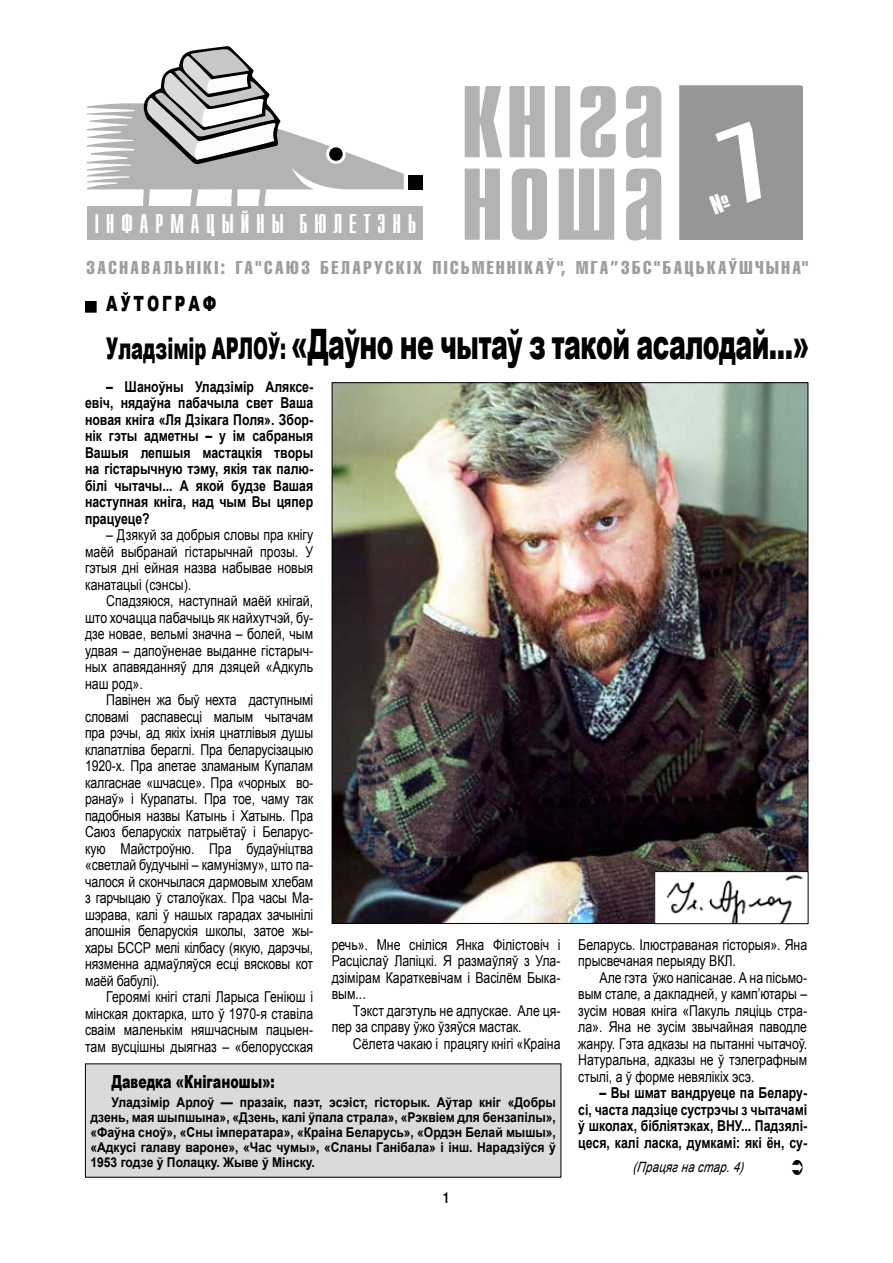
<style>
.page{position:relative;width:893px;height:1263px;background:#fff}
.page>*{position:absolute;margin:0;border:0;box-sizing:border-box;transform-origin:0 0}
.t1{font:900 42px "Arial";letter-spacing:-.02em;color:#000;scale:.6 1}
.t2{font:27px "Compact C";letter-spacing:.24em;color:#fff}
.t3{font:900 21px "Arial";letter-spacing:.2em;color:#000;scale:.7 1}
.t4{font:18.3px "Helios Compressed";letter-spacing:.14em;color:#9c9e9f}
.t5{font:900 18px "Arial";color:#000;scale:.7 1}
.t6{font:15px/16.5px "Arial";color:#000;text-align:justify;scale:.82 1}
.t7{font:700 15px/16.5px "Arial";color:#000;text-align:justify;scale:.82 1}
.t8{font:700 15px "Helios Cond";color:#000;scale:.82 1}
.t9{font:italic 14.25px "Arial";color:#000;scale:.82 1}
.t10{font:700 13.5px/15px "Arial";color:#000;text-align:justify;scale:.9 1}
.s1{font-size:30px}
</style>
<div class="page">
<div style="left:85px;top:1064px;width:476px;height:113px;background:#d9dadb"></div>
<svg style="left:465px;top:86px;width:196px;height:155px"></svg>
<div style="left:87px;top:206px;width:336px;height:34px;background:#b1b3b4"></div>
<div style="left:408px;top:175px;width:15px;height:14px;background:#000"></div>
<svg style="left:87px;top:46px;width:317px;height:160px"></svg>
<div style="left:86px;top:302px;width:10px;height:10px;background:#000"></div>
<div style="left:85px;top:301px;width:12px;height:12px;border:2px solid #000"></div>
<div style="left:680px;top:86px;width:123px;height:154px;background:#949697"></div>
<img style="left:334px;top:384px;width:472px;height:538px">
<img style="left:656px;top:873px;width:150px;height:49px">
<div style="left:654px;top:871px;width:154px;height:53px;border:1px solid #000"></div>
<h2 class="t2" style="left:95px;top:210px;width:323px">ІНФАРМАЦЫЙНЫ БЮЛЕТЭНЬ</h2>
<p class="t4" style="left:87px;top:256px;width:723px">ЗАСНАВАЛЬНІКІ: ГА"САЮЗ БЕЛАРУСКІХ ПІСЬМЕННІКАЎ", МГА”ЗБС"БАЦЬКАЎШЧЫНА"</p>
<h3 class="t3" style="left:106px;top:289px;width:159px">АЎТОГРАФ</h3>
<h1 class="t1" style="left:106px;top:313px;width:1173px"><span class="s1">Уладзімір Арлоў:</span> «Даўно не чытаў з такой асалодай...»</h1>
<p class="t7" style="left:85px;top:378px;width:280px;text-indent:21px">– Шаноўны Уладзімір Аляксе&shy;евіч, нядаўна пабачыла свет Ваша новая кніга «Ля Дзікага Поля». Збор&shy;нік гэты адметны – у ім сабраныя Вашыя лепшыя мастацкія творы на гістарычную тэму, якія так палю&shy;білі чытачы... А якой будзе Вашая наступная кніга, над чым Вы цяпер працуеце?</p>
<p class="t6" style="left:85px;top:527px;width:280px;text-indent:21px">– Дзякуй за добрыя словы пра кнігу маёй выбранай гістарычнай прозы. У гэтыя дні ейная назва набывае новыя канатацыі (сэнсы).</p>
<p class="t6" style="left:85px;top:593px;width:280px;text-indent:21px">Спадзяюся, наступнай маёй кнігай, што хочацца пабачыць як найхутчэй, бу&shy;дзе новае, вельмі значна – болей, чым удвая – дапоўненае выданне гістарыч&shy;ных апавяданняў для дзяцей «Адкуль наш род».</p>
<p class="t6" style="left:85px;top:692px;width:280px;text-indent:21px">Павінен жа быў нехта даступнымі словамі распавесці малым чытачам пра рэчы, ад якіх іхнія цнатлівыя душы клапатліва бераглі. Пра беларусізацыю 1920-х. Пра апетае зламаным Купалам калгаснае «шчасце». Пра «чорных во&shy;ранаў» і Курапаты. Пра тое, чаму так падобныя назвы Катынь і Хатынь. Пра Саюз беларускіх патрыётаў і Беларус&shy;кую Майстроўню. Пра будаўніцтва «светлай будучыні – камунізму», што па&shy;чалося й скончылася дармовым хлебам з гарчыцаю ў сталоўках. Пра часы Ма&shy;шэрава, калі ў нашых гарадах зачынілі апошнія беларускія школы, затое жы&shy;хары БССР мелі кілбасу (якую, дарэчы, нязменна адмаўляўся есці вясковы кот маёй бабулі).</p>
<p class="t6" style="left:85px;top:989px;width:280px;text-indent:21px">Героямі кнігі сталі Ларыса Геніюш і мінская доктарка, што ў 1970-я ставіла сваім маленькім няшчасным пацыен&shy;там вусцішны дыягназ – «белорусская</p>
<p class="t6" style="left:332px;top:936px;width:281px">речь». Мне сніліся Янка Філістовіч і Расціслаў Лапіцкі. Я размаўляў з Ула&shy;дзімірам Караткевічам і Васілём Быка&shy;вым...</p>
<p class="t6" style="left:332px;top:1002px;width:281px;text-indent:21px">Тэкст дагэтуль не адпускае. Але ця&shy;пер за справу ўжо ўзяўся мастак.</p>
<p class="t6" style="left:353px;top:1035px;width:255px">Сёлета чакаю і працягу кнігі «Краіна</p>
<p class="t6" style="left:578px;top:936px;width:281px">Беларусь. Ілюстраваная гісторыя». Яна прысвечаная перыяду ВКЛ.</p>
<p class="t6" style="left:578px;top:969px;width:281px;text-indent:21px">Але гэта ўжо напісанае. А на пісьмо&shy;вым стале, а дакладней, у камп’ютары – зусім новая кніга «Пакуль ляціць стра&shy;ла». Яна не зусім звычайная паводле жанру. Гэта адказы на пытанні чытачоў.<br>Натуральна, адказы не ў тэлеграфным стылі, а ў форме невялікіх эсэ.</p>
<p class="t7" style="left:578px;top:1085px;width:281px;text-indent:21px">– Вы шмат вандруеце па Белару&shy;сі, часта ладзіце сустрэчы з чытачамі ў школах, бібліятэках, ВНУ... Падзялі&shy;цеся, калі ласка, думкамі: які ён, су-</p>
<p class="t9" style="left:633px;top:1158px;width:137px">(Пр ацяг на стар . 4)</p>
<p class="t5" style="left:112px;top:1068px;width:235px">Даведка «Кніганошы»:</p>
<p class="t10" style="left:90px;top:1095px;width:519px;text-indent:21px">Уладзімір Арлоў — празаік, паэт, эсэіст, гісторык. Аўтар кніг «Добры дзень, мая шыпшына», «Дзень, калі ўпала страла», «Рэквіем для бензапілы», «Фаўна сноў», «Сны імператара», «Краіна Беларусь», «Ордэн Белай мышы», «Адкусі галаву вароне», «Час чумы», «Сланы Ганібала» і інш. Нарадзіўся ў 1953 годзе ў Полацку. Жыве ў Мінску.</p>
<p class="t8" style="left:444px;top:1189px;width:9px">1</p>
</div>
